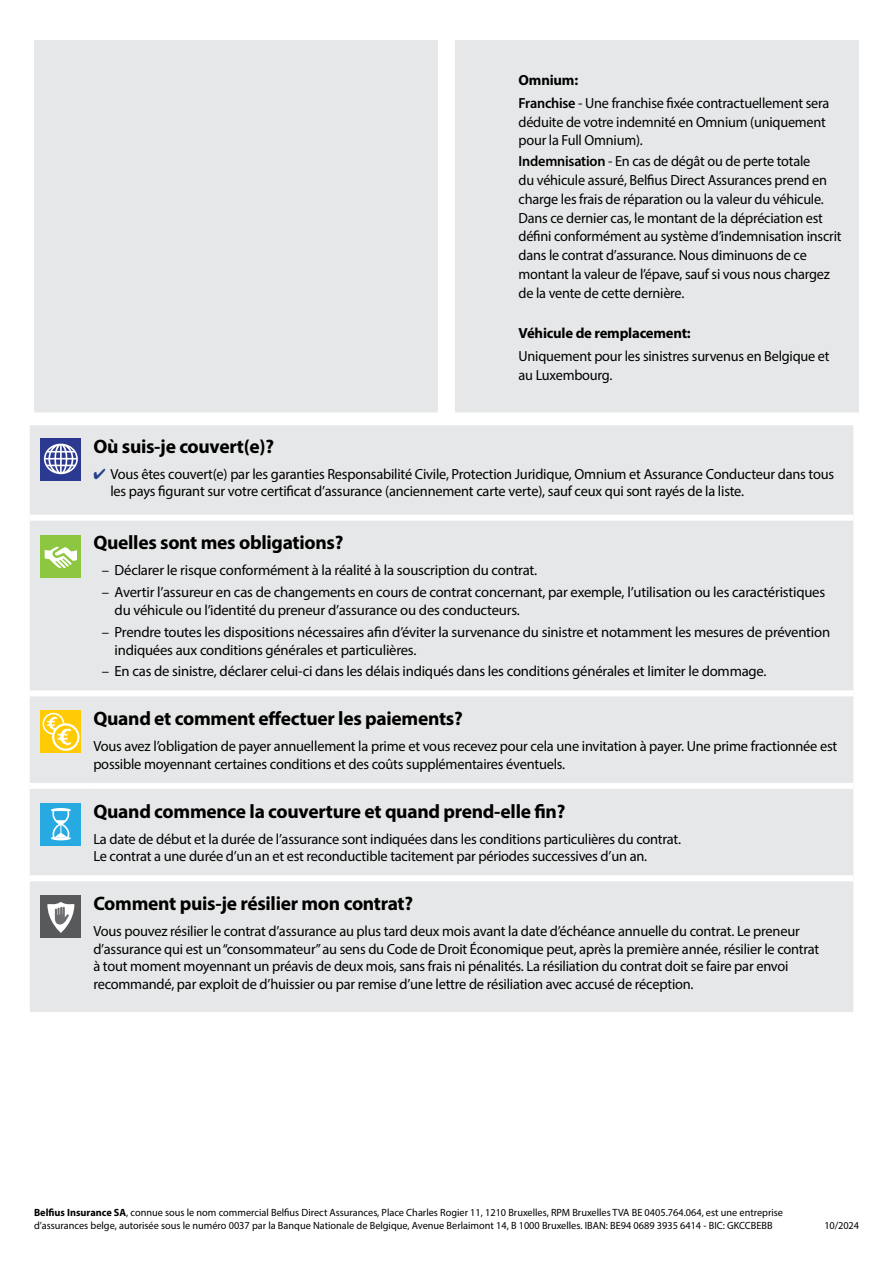
<style>
.page{position:relative;width:893px;height:1263px;background:#fff}
.page>*{position:absolute;margin:0;border:0;box-sizing:border-box;transform-origin:0 0}
.t1{font:700 19.5px "Myriad Pro";letter-spacing:-.015em;color:#000}
.t2{font:14.7px/18.8px "Myriad Pro";letter-spacing:-.015em;color:#000}
.t3{font:700 14.7px "Myriad Pro";letter-spacing:-.015em;color:#000}
.t4{font:10.5px/12.6px "Myriad Pro";color:#000}
.s1{font-weight:700}
.s2{font-weight:600}
.s3{color:#25408f}
</style>
<div class="page">
<div style="left:30px;top:425px;width:823px;height:587px;background:#e6e7e8"></div>
<div style="left:89px;top:515px;width:764px;height:6px;background:#fff"></div>
<div style="left:89px;top:690px;width:764px;height:6px;background:#fff"></div>
<div style="left:89px;top:783px;width:764px;height:6px;background:#fff"></div>
<div style="left:89px;top:875px;width:764px;height:6px;background:#fff"></div>
<div style="left:30px;top:515px;width:59px;height:6px;background:#fff"></div>
<div style="left:30px;top:690px;width:59px;height:6px;background:#fff"></div>
<div style="left:30px;top:783px;width:59px;height:6px;background:#fff"></div>
<div style="left:30px;top:875px;width:59px;height:6px;background:#fff"></div>
<div style="left:40px;top:438px;width:41px;height:43px;background:#2b3990"></div>
<svg style="left:44px;top:444px;width:34px;height:30px"></svg>
<div style="left:40px;top:535px;width:41px;height:42px;background:#8dc63f"></div>
<svg style="left:45px;top:546px;width:32px;height:22px"></svg>
<div style="left:40px;top:710px;width:41px;height:43px;background:#ffcb05"></div>
<svg style="left:43px;top:713px;width:37px;height:38px"></svg>
<div style="left:40px;top:803px;width:41px;height:42px;background:#27aae1"></div>
<svg style="left:51px;top:808px;width:20px;height:32px"></svg>
<div style="left:40px;top:895px;width:41px;height:43px;background:#58595b"></div>
<svg style="left:47px;top:902px;width:27px;height:31px"></svg>
<div style="left:34px;top:40px;width:825px;height:372px;background:#e6e7e8"></div>
<div style="left:438px;top:68px;width:17px;height:6px;background:#fff"></div>
<p class="t2" style="left:519px;top:68px;width:312px;line-height:23px"><span class="s1">Omnium:<br></span><span class="s2">Franchise</span> - Une franchise fixée contractuellement sera</p>
<p class="t2" style="left:519px;top:112px;width:309px">déduite de votre indemnité en Omnium (uniquement pour la Full Omnium).</p>
<p class="t2" style="left:519px;top:152px;width:324px"><span class="s2">Indemnisation</span> - En cas de dégât ou de perte totale<br>du véhicule assuré, Belfius Direct Assurances prend en charge les frais de réparation ou la valeur du véhicule.<br>Dans ce dernier cas, le montant de la dépréciation est défini conformément au système d’indemnisation inscrit dans le contrat d’assurance. Nous diminuons de ce montant la valeur de l’épave, sauf si vous nous chargez de la vente de cette dernière.</p>
<p class="t3" style="left:519px;top:324px;width:174px">Véhicule de remplacement:</p>
<p class="t2" style="left:519px;top:347px;width:312px">Uniquement pour les sinistres survenus en Belgique et au Luxembourg.</p>
<h1 class="t1" style="left:93px;top:433px;width:182px">Où suis-je couvert(e)?</h1>
<p class="t2" style="left:110px;top:465px;width:725px;line-height:17.7px;text-indent:-17px"><span class="s3">✔</span> Vous êtes couvert(e) par les garanties Responsabilité Civile, Protection Juridique, Omnium et Assurance Conducteur dans tous les pays figurant sur votre certificat d’assurance (anciennement carte verte), sauf ceux qui sont rayés de la liste.</p>
<h1 class="t1" style="left:93px;top:530px;width:252px">Quelles sont mes obligations?</h1>
<p class="t2" style="left:102px;top:561px;width:437px">– Déclarer le risque conformément à la réalité à la souscription du contrat.</p>
<p class="t2" style="left:115px;top:583px;width:712px;line-height:17.7px;text-indent:-13px">– Avertir l’assureur en cas de changements en cours de contrat concernant, par exemple, l’utilisation ou les caractéristiques du véhicule ou l’identité du preneur d’assurance ou des conducteurs.</p>
<p class="t2" style="left:115px;top:623px;width:717px;line-height:17.7px;text-indent:-13px">– Prendre toutes les dispositions nécessaires afin d’éviter la survenance du sinistre et notamment les mesures de prévention indiquées aux conditions générales et particulières.</p>
<p class="t2" style="left:102px;top:662px;width:666px">– En cas de sinistre, déclarer celui-ci dans les délais indiqués dans les conditions générales et limiter le dommage.</p>
<h1 class="t1" style="left:93px;top:706px;width:371px">Quand et comment effectuer les paiements?</h1>
<p class="t2" style="left:93px;top:737px;width:745px;line-height:17.7px">Vous avez l’obligation de payer annuellement la prime et vous recevez pour cela une invitation à payer. Une prime fractionnée est possible moyennant certaines conditions et des coûts supplémentaires éventuels.</p>
<h1 class="t1" style="left:93px;top:798px;width:474px">Quand commence la couverture et quand prend-elle fin?</h1>
<p class="t2" style="left:93px;top:830px;width:589px;line-height:17.7px">La date de début et la durée de l’assurance sont indiquées dans les conditions particulières du contrat.<br>Le contrat a une durée d’un an et est reconductible tacitement par périodes successives d’un an.</p>
<h1 class="t1" style="left:93px;top:891px;width:321px">Comment puis-je résilier mon contrat?</h1>
<p class="t2" style="left:93px;top:922px;width:727px;line-height:17.7px">Vous pouvez résilier le contrat d’assurance au plus tard deux mois avant la date d’échéance annuelle du contrat. Le preneur d’assurance qui est un “consommateur” au sens du Code de Droit Économique peut, après la première année, résilier le contrat à tout moment moyennant un préavis de deux mois, sans frais ni pénalités. La résiliation du contrat doit se faire par envoi recommandé, par exploit de d’huissier ou par remise d’une lettre de résiliation avec accusé de réception.</p>
<p class="t4" style="left:34px;top:1206px;width:750px"><span class="s1">Belfius Insurance SA</span>, connue sous le nom commercial Belfius Direct Assurances, Place Charles Rogier 11, 1210 Bruxelles, RPM Bruxelles TVA BE 0405.764.064, est une entreprise d’assurances belge, autorisée sous le numéro 0037 par la Banque Nationale de Belgique, Avenue Berlaimont 14, B 1000 Bruxelles. IBAN: BE94 0689 3935 6414 - BIC: GKCCBEBB</p>
<p class="t4" style="left:824px;top:1219px;width:36px">10/2024</p>
</div>
